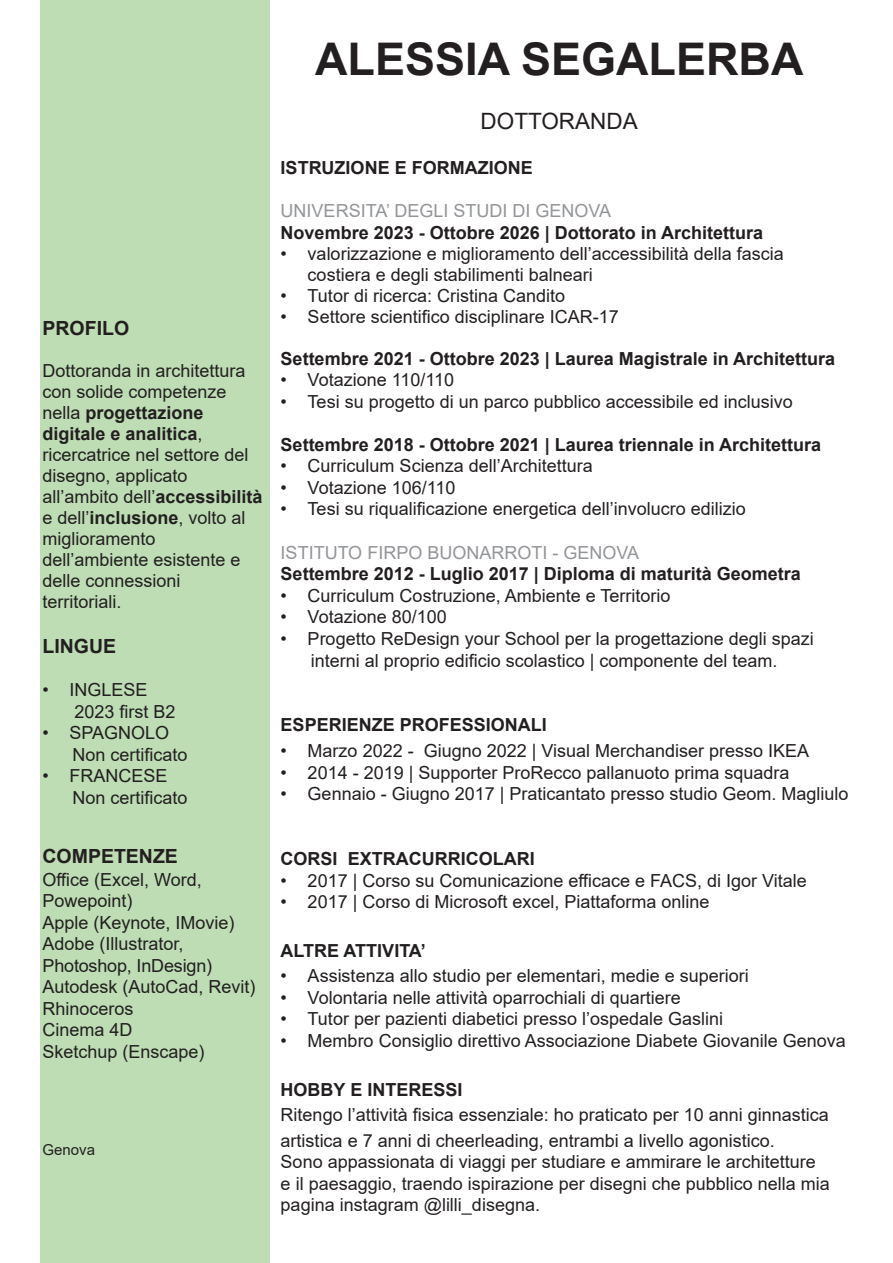
<style>
.page{position:relative;width:893px;height:1263px;background:#fff}
.page>*{position:absolute;margin:0;border:0;box-sizing:border-box;transform-origin:0 0}
.t1{font:700 45px "Arial";color:#231f20}
.t2{font:22.5px "Arial";color:#231f20}
.t3{font:700 19.5px "Arial";color:#231f20}
.t4{font:18px/21.6px "Arial";color:#231f20}
.t5{font:700 18px "Arial";color:#231f20}
.t6{font:18px "Arial";color:#939598}
.t7{font:15px "Arial";color:#231f20}
.s1{font-weight:400}
.s2{font-weight:700}
</style>
<div class="page">
<div style="left:40px;top:0;width:229px;height:1263px;background:#beddb5"></div>
<p class="t3" style="left:43px;top:314px;width:88px">PROFILO</p>
<p class="t4" style="left:43px;top:360px;width:205px;line-height:21px">Dottoranda in architettura con solide competenze</p>
<p class="t5" style="left:43px;top:400px;width:163px"><span class="s1">nella</span> progettazione</p>
<p class="t5" style="left:43px;top:421px;width:162px">digitale e analitica<span class="s1">,</span></p>
<p class="t4" style="left:43px;top:444px;width:208px;line-height:21px">ricercatrice nel settore del disegno, applicato</p>
<p class="t4" style="left:43px;top:486px;width:222px;line-height:21px">all’ambito dell’<span class="s2">accessibilità </span>e dell’<span class="s2">inclusione</span>, volto al miglioramento</p>
<p class="t4" style="left:43px;top:549px;width:200px;line-height:21px">dell’ambiente esistente e delle connessioni</p>
<p class="t4" style="left:43px;top:590px;width:81px">territoriali.</p>
<p class="t3" style="left:43px;top:632px;width:75px">LINGUE</p>
<p class="t4" style="left:75px;top:679px;width:103px;text-indent:-32px">• INGLESE<br>2023 first B2</p>
<p class="t4" style="left:43px;top:722px;width:128px">• SPAGNOLO</p>
<p class="t4" style="left:73px;top:743px;width:117px">Non certificato</p>
<p class="t4" style="left:43px;top:765px;width:127px">• FRANCESE</p>
<p class="t4" style="left:73px;top:787px;width:117px">Non certificato</p>
<p class="t3" style="left:43px;top:843px;width:137px">COMPETENZE</p>
<p class="t4" style="left:43px;top:868px;width:215px">Office (Excel, Word,<br>Powepoint)<br>Apple (Keynote, IMovie)<br>Adobe (Illustrator,<br>Photoshop, InDesign)<br>Autodesk (AutoCad, Revit)<br>Rhinoceros<br>Cinema 4D<br>Sketchup (Enscape)</p>
<p class="t7" style="left:43px;top:1139px;width:54px">Genova</p>
<p class="t1" style="left:315px;top:28px;width:490px">ALESSIA SEGALERBA</p>
<p class="t2" style="left:481px;top:106px;width:159px">DOTTORANDA</p>
<p class="t5" style="left:281px;top:155px;width:254px">ISTRUZIONE E FORMAZIONE</p>
<p class="t6" style="left:281px;top:198px;width:332px">UNIVERSITA’ DEGLI STUDI DI GENOVA</p>
<p class="t5" style="left:281px;top:220px;width:484px">Novembre 2023 - Ottobre 2026 | Dottorato in Architettura</p>
<p class="t4" style="left:308px;top:243px;width:478px;line-height:21px;text-indent:-27px">• valorizzazione e miglioramento dell’accessibilità della fascia costiera e degli stabilimenti balneari</p>
<p class="t4" style="left:281px;top:284px;width:286px">• Tutor di ricerca: Cristina Candito</p>
<p class="t4" style="left:281px;top:305px;width:340px">• Settore scientifico disciplinare ICAR-17</p>
<p class="t5" style="left:281px;top:346px;width:556px">Settembre 2021 - Ottobre 2023 | Laurea Magistrale in Architettura</p>
<p class="t4" style="left:281px;top:369px;width:175px">• Votazione 110/110</p>
<p class="t4" style="left:281px;top:391px;width:514px">• Tesi su progetto di un parco pubblico accessibile ed inclusivo</p>
<p class="t5" style="left:281px;top:432px;width:542px">Settembre 2018 - Ottobre 2021 | Laurea triennale in Architettura</p>
<p class="t4" style="left:281px;top:455px;width:314px">• Curriculum Scienza dell’Architettura</p>
<p class="t4" style="left:281px;top:476px;width:176px">• Votazione 106/110</p>
<p class="t4" style="left:281px;top:498px;width:467px">• Tesi su riqualificazione energetica dell’involucro edilizio</p>
<p class="t6" style="left:281px;top:540px;width:360px">ISTITUTO FIRPO BUONARROTI - GENOVA</p>
<p class="t5" style="left:281px;top:561px;width:522px">Settembre 2012 - Luglio 2017 | Diploma di maturità Geometra</p>
<p class="t4" style="left:281px;top:584px;width:391px">• Curriculum Costruzione, Ambiente e Territorio</p>
<p class="t4" style="left:281px;top:606px;width:168px">• Votazione 80/100</p>
<p class="t4" style="left:281px;top:628px;width:535px">• Progetto ReDesign your School per la progettazione degli spazi</p>
<p class="t4" style="left:311px;top:649px;width:468px">interni al proprio edificio scolastico | componente del team.</p>
<p class="t5" style="left:281px;top:712px;width:268px">ESPERIENZE PROFESSIONALI</p>
<p class="t4" style="left:281px;top:740px;width:530px">• Marzo 2022 - Giugno 2022 | Visual Merchandiser presso IKEA</p>
<p class="t4" style="left:281px;top:761px;width:510px">• 2014 - 2019 | Supporter ProRecco pallanuoto prima squadra</p>
<p class="t4" style="left:281px;top:783px;width:569px">• Gennaio - Giugno 2017 | Praticantato presso studio Geom. Magliulo</p>
<p class="t5" style="left:281px;top:846px;width:255px">CORSI EXTRACURRICOLARI</p>
<p class="t4" style="left:281px;top:869px;width:528px">• 2017 | Corso su Comunicazione efficace e FACS, di Igor Vitale</p>
<p class="t4" style="left:281px;top:891px;width:430px">• 2017 | Corso di Microsoft excel, Piattaforma online</p>
<p class="t5" style="left:281px;top:938px;width:147px">ALTRE ATTIVITA’</p>
<p class="t4" style="left:281px;top:965px;width:470px">• Assistenza allo studio per elementari, medie e superiori</p>
<p class="t4" style="left:281px;top:986px;width:402px">• Volontaria nelle attività oparrochiali di quartiere</p>
<p class="t4" style="left:281px;top:1008px;width:444px">• Tutor per pazienti diabetici presso l’ospedale Gaslini</p>
<p class="t4" style="left:281px;top:1030px;width:567px">• Membro Consiglio direttivo Associazione Diabete Giovanile Genova</p>
<p class="t5" style="left:281px;top:1077px;width:183px">HOBBY E INTERESSI</p>
<p class="t4" style="left:281px;top:1102px;width:550px;line-height:25.5px">Ritengo l’attività fisica essenziale: ho praticato per 10 anni ginnastica artistica e 7 anni di cheerleading, entrambi a livello agonistico.</p>
<p class="t4" style="left:281px;top:1151px;width:551px">Sono appassionata di viaggi per studiare e ammirare le architetture e il paesaggio, traendo ispirazione per disegni che pubblico nella mia pagina instagram @lilli_disegna.</p>
</div>
